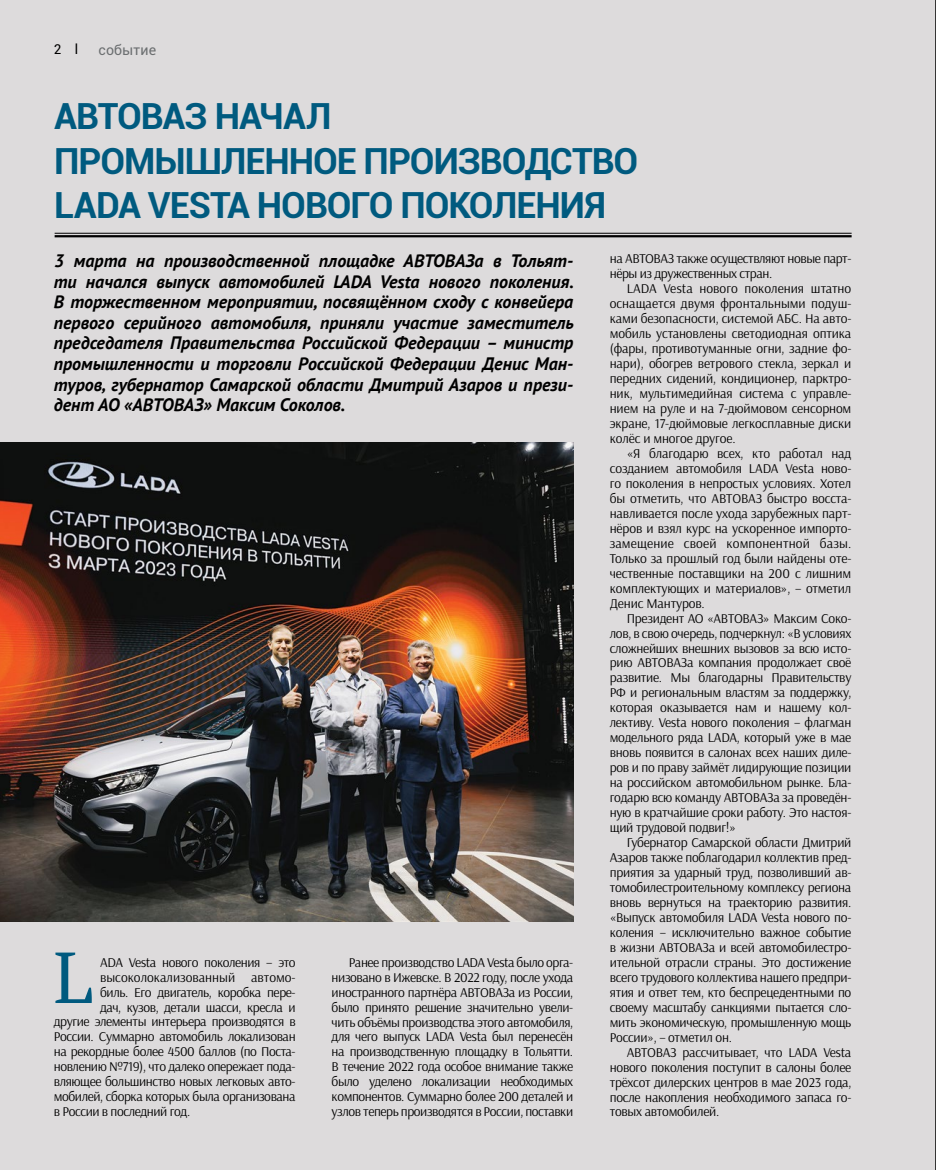
<style>
.page{position:relative;width:936px;height:1170px;background:#fff}
.page>*{position:absolute;margin:0;border:0;box-sizing:border-box;transform-origin:0 0}
.t1{font:72px "PT Serif";color:#005a7f}
.t2{font:700 36px/44.8px "Roboto";letter-spacing:-.03em;color:#005a7f}
.t3{font:italic 700 18px/20.5px "PT Sans";color:#000;text-align:justify}
.t4{font:14.25px "Roboto";color:#6c6f71}
.t5{font:13.5px/15px "Arsenal";letter-spacing:-.03em;color:#000;text-align:justify}
.t6{font:13.5px "Arsenal";color:#000}
.t7{font:13.5px "Roboto";color:#000}
</style>
<div class="page">
<div style="left:0;top:0;width:935px;height:1169px;background:#dddbdc"></div>
<hr style="left:55px;top:233px;width:796px;height:1px;background:#000">
<hr style="left:55px;top:235px;width:796px;height:2px;background:#000">
<img style="left:0;top:443px;width:573px;height:478px">
<hr style="left:935px;top:0;width:1px;height:1169px;background:#000">
<p class="t7" style="left:54px;top:40px;width:26px">2 l</p>
<p class="t4" style="left:99px;top:40px;width:59px">событие</p>
<h2 class="t2" style="left:54px;top:92px;width:585px">АВТОВАЗ НАЧАЛ<br>ПРОМЫШЛЕННОЕ ПРОИЗВОДСТВО<br>LADA VESTA НОВОГО ПОКОЛЕНИЯ</h2>
<p class="t3" style="left:54px;top:250px;width:521px">3 марта на производственной площадке АВТОВАЗа в Тольят&shy;ти начался выпуск автомобилей LADA Vesta нового поколения.<br>В торжественном мероприятии, посвящённом сходу с конвейера первого серийного автомобиля, приняли участие заместитель председателя Правительства Российской Федерации – министр промышленности и торговли Российской Федерации Денис Ман&shy;туров, губернатор Самарской области Дмитрий Азаров и прези&shy;дент АО «АВТОВАЗ» Максим Соколов.</p>
<h1 class="t1" style="left:53px;top:930px;width:41px">L</h1>
<p class="t5" style="left:100px;top:954px;width:197px">ADA Vesta нового поколения – это</p>
<p class="t6" style="left:100px;top:968px;width:197px">высоколокализованный автомо-</p>
<p class="t5" style="left:100px;top:984px;width:197px">биль. Его двигатель, коробка пере-</p>
<p class="t5" style="left:100px;top:999px;width:197px">дач, кузов, детали шасси, кресла и</p>
<p class="t5" style="left:54px;top:1014px;width:243px">другие элементы интерьера производятся в</p>
<p class="t5" style="left:54px;top:1029px;width:243px">России. Суммарно автомобиль локализован</p>
<p class="t5" style="left:54px;top:1044px;width:243px">на рекордные более 4500 баллов (по Поста-</p>
<p class="t5" style="left:54px;top:1059px;width:243px">новлению №719), что далеко опережает пода-</p>
<p class="t5" style="left:54px;top:1074px;width:243px">вляющее большинство новых легковых авто-</p>
<p class="t5" style="left:54px;top:1089px;width:243px">мобилей, сборка которых была организована</p>
<p class="t5" style="left:54px;top:1104px;width:138px">в России в последний год.</p>
<p class="t5" style="left:331px;top:954px;width:243px;text-indent:17px">Ранее производство LADA Vesta было орга&shy;низовано в Ижевске. В 2022 году, после ухода иностранного партнёра АВТОВАЗа из России, было принято решение значительно увели&shy;чить объёмы производства этого автомобиля, для чего выпуск LADA Vesta был перенесён на производственную площадку в Тольятти.<br>В течение 2022 года особое внимание также было уделено локализации необходимых компонентов. Суммарно более 200 деталей и узлов теперь производятся в России, поставки</p>
<p class="t5" style="left:609px;top:251px;width:243px">на АВТОВАЗ также осуществляют новые парт&shy;нёры из дружественных стран.</p>
<p class="t5" style="left:609px;top:281px;width:243px;text-indent:17px">LADA Vesta нового поколения штатно оснащается двумя фронтальными подуш&shy;ками безопасности, системой АБС. На авто&shy;мобиль установлены светодиодная оптика (фары, противотуманные огни, задние фо&shy;нари), обогрев ветрового стекла, зеркал и передних сидений, кондиционер, парктро&shy;ник, мультимедийная система с управле&shy;нием на руле и на 7-дюймовом сенсорном экране, 17-дюймовые легкосплавные диски колёс и многое другое.</p>
<p class="t5" style="left:609px;top:446px;width:243px;text-indent:17px">«Я благодарю всех, кто работал над созданием автомобиля LADA Vesta ново&shy;го поколения в непростых условиях. Хотел бы отметить, что АВТОВАЗ быстро восста&shy;навливается после ухода зарубежных парт&shy;нёров и взял курс на ускоренное импорто&shy;замещение своей компонентной базы.<br>Только за прошлый год были найдены оте&shy;чественные поставщики на 200 с лишним комплектующих и материалов», – отметил Денис Мантуров.</p>
<p class="t5" style="left:609px;top:610px;width:243px;text-indent:17px">Президент АО «АВТОВАЗ» Максим Соко&shy;лов, в свою очередь, подчеркнул: «В условиях сложнейших внешних вызовов за всю исто&shy;рию АВТОВАЗа компания продолжает своё развитие. Мы благодарны Правительству РФ и региональным властям за поддержку, которая оказывается нам и нашему кол&shy;лективу. Vesta нового поколения – флагман модельного ряда LADA, который уже в мае вновь появится в салонах всех наших диле&shy;ров и по праву займёт лидирующие позиции на российском автомобильном рынке. Бла&shy;годарю всю команду АВТОВАЗа за проведён&shy;ную в кратчайшие сроки работу. Это настоя&shy;щий трудовой подвиг!»</p>
<p class="t5" style="left:609px;top:835px;width:243px;text-indent:17px">Губернатор Самарской области Дмитрий Азаров также поблагодарил коллектив пред&shy;приятия за ударный труд, позволивший ав&shy;томобилестроительному комплексу региона вновь вернуться на траекторию развития. «Выпуск автомобиля LADA Vesta нового по&shy;коления – исключительно важное событие в жизни АВТОВАЗа и всей автомобилестро&shy;ительной отрасли страны. Это достижение всего трудового коллектива нашего предпри&shy;ятия и ответ тем, кто беспрецедентными по своему масштабу санкциями пытается сло&shy;мить экономическую, промышленную мощь России», – отметил он.</p>
<p class="t5" style="left:609px;top:1044px;width:243px;text-indent:17px">АВТОВАЗ рассчитывает, что LADA Vesta нового поколения поступит в салоны более трёхсот дилерских центров в мае 2023 года, после накопления необходимого запаса го&shy;товых автомобилей.</p>
</div>
